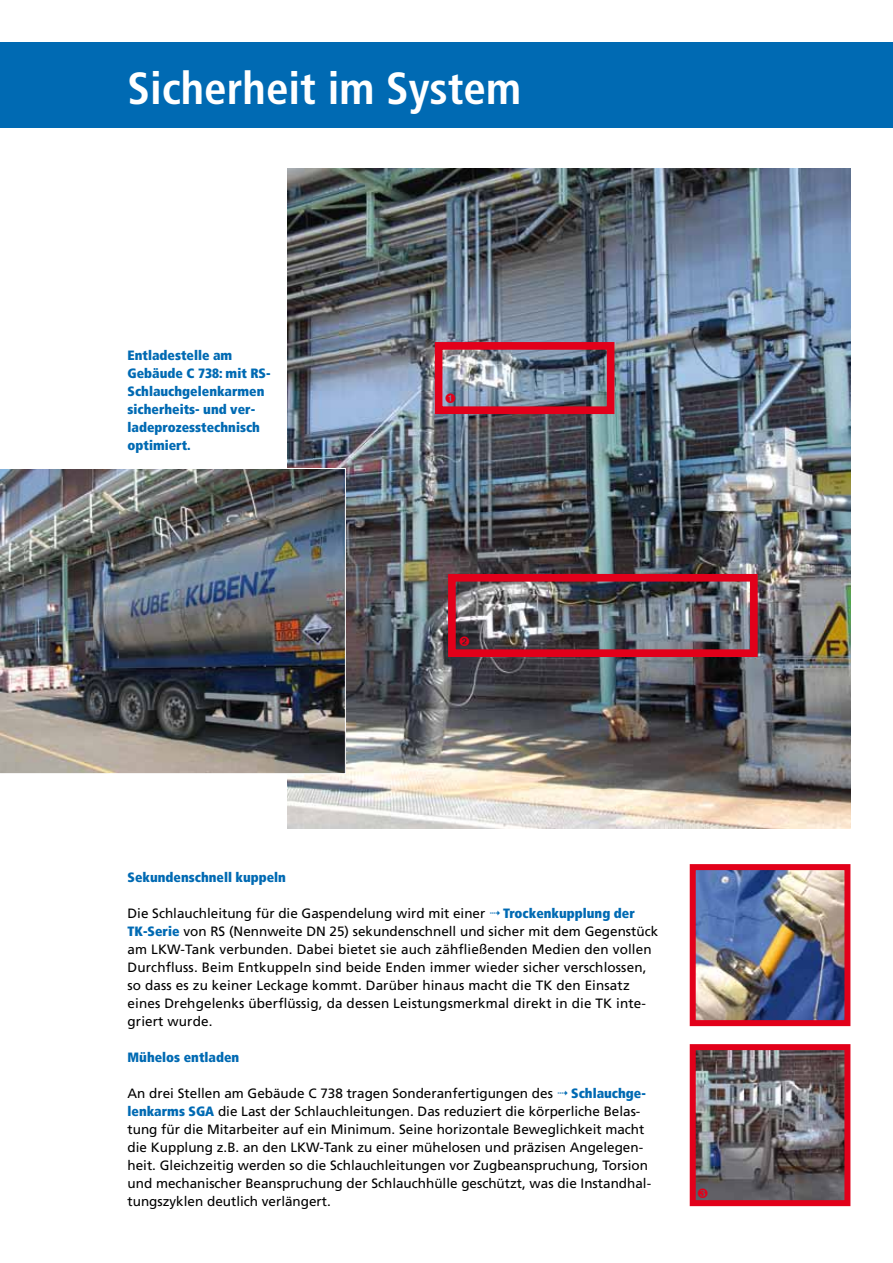
<style>
.page{position:relative;width:893px;height:1263px;background:#fff}
.page>*{position:absolute;margin:0;border:0;box-sizing:border-box;transform-origin:0 0}
.t1{font:700 condensed 45px "Frutiger LT Com";color:#fff}
.t2{font:13.5px/18px "Frutiger LT Com";color:#000}
.t3{font:900 condensed 13.5px/18px "Frutiger LT Com";color:#006ab3}
.s1{color:#006ab3}
.s2{font-weight:900;font-stretch:condensed;color:#006ab3}
</style>
<div class="page">
<div style="left:0;top:43px;width:893px;height:85px;background:#006ab3"></div>
<img style="left:697px;top:871px;width:146px;height:148px">
<div style="left:690px;top:864px;width:160px;height:162px;border:6px solid #e2001a"></div>
<img style="left:697px;top:1051px;width:146px;height:148px">
<div style="left:690px;top:1044px;width:160px;height:162px;border:6px solid #e2001a"></div>
<img style="left:288px;top:169px;width:562px;height:659px">
<div style="left:448px;top:574px;width:310px;height:83px;border:8px solid #e2001a"></div>
<div style="left:435px;top:342px;width:179px;height:72px;border:8px solid #e2001a"></div>
<img style="left:0;top:468px;width:346px;height:306px">
<svg style="left:446px;top:394px;width:9px;height:9px"></svg>
<svg style="left:460px;top:636px;width:9px;height:10px"></svg>
<svg style="left:698px;top:1189px;width:9px;height:9px"></svg>
<h1 class="t1" style="left:128px;top:62px;width:395px">Sicherheit im System</h1>
<p class="t3" style="left:128px;top:346px;width:145px">Entladestelle am<br>Gebäude C 738: mit RS-<br>Schlauchgelenkarmen sicherheits- und ver&shy;ladeprozesstechnisch optimiert.</p>
<p class="t3" style="left:128px;top:868px;width:160px">Sekundenschnell kuppeln</p>
<p class="t2" style="left:128px;top:904px;width:532px">Die Schlauchleitung für die Gaspendelung wird mit einer <span class="s1">✔</span> <span class="s2">Trockenkupplung der TK-Serie</span> von RS (Nennweite DN 25) sekundenschnell und sicher mit dem Gegenstück am LKW-Tank verbunden. Dabei bietet sie auch zähfließenden Medien den vollen Durchfluss. Beim Entkuppeln sind beide Enden immer wieder sicher verschlossen, so dass es zu keiner Leckage kommt. Darüber hinaus macht die TK den Einsatz eines Drehgelenks überflüssig, da dessen Leistungsmerkmal direkt in die TK inte&shy;griert wurde.</p>
<p class="t3" style="left:128px;top:1048px;width:113px">Mühelos entladen</p>
<p class="t2" style="left:128px;top:1084px;width:525px">An drei Stellen am Gebäude C 738 tragen Sonderanfertigungen des <span class="s1">✔</span> <span class="s2">Schlauchge&shy;lenkarms SGA</span> die Last der Schlauchleitungen. Das reduziert die körperliche Belas&shy;tung für die Mitarbeiter auf ein Minimum. Seine horizontale Beweglichkeit macht die Kupplung z.B. an den LKW-Tank zu einer mühelosen und präzisen Angelegen&shy;heit. Gleichzeitig werden so die Schlauchleitungen vor Zugbeanspruchung, Torsion und mechanischer Beanspruchung der Schlauchhülle geschützt, was die Instandhal&shy;tungszyklen deutlich verlängert.</p>
</div>
